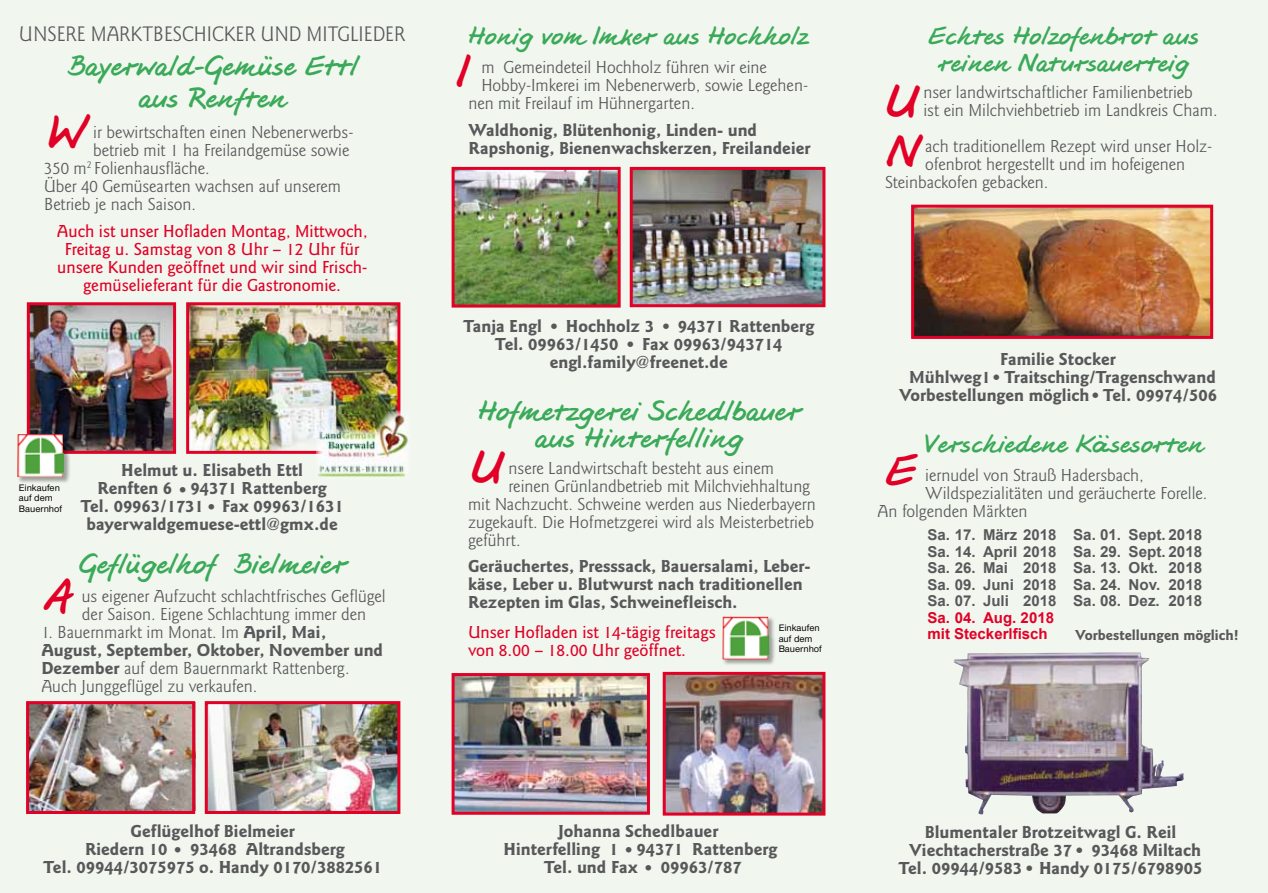
<style>
.page{position:relative;width:1268px;height:893px;background:#fff}
.page>*{position:absolute;margin:0;border:0;box-sizing:border-box;transform-origin:0 0}
.t1{font:48px "Font Box Hand Schriften J3 Jesco";color:#e20026}
.t2{font:30px/27px "Font Box Hand Schriften J3 Jesco";color:#3aa958;text-align:center}
.t3{font:27px/27px "Font Box Hand Schriften J3 Jesco";color:#3aa958;text-align:center}
.t4{font:21.9px "Goudy Sans";letter-spacing:.17em;color:#58585a;scale:.95 1}
.t5{font:18px/18px "Goudy Sans";color:#58585a}
.t6{font:700 18px/18px "Goudy Sans";color:#58585a}
.t7{font:500 18px/18px "Goudy Sans";color:#e20026}
.t8{font:700 15.15px/16.5px "Arial";color:#58585a;text-align:justify}
.t9{font:700 15px/16.5px "Arial";color:#58585a;text-align:justify}
.t10{font:700 15px/16.5px "Arial";color:#e20026}
.t11{font:700 15px "Goudy Sans";color:#58585a}
.t12{font:500 9.75px/10.5px "Nimbus Sans Novus T";color:#000}
.t13{font:7.5px "Monotype Sorts";color:#58585a}
.s1{font-weight:700}
</style>
<div class="page">
<div style="left:0;top:0;width:1267px;height:893px;background:#f1f7ef"></div>
<img style="left:31px;top:306px;width:141px;height:144px">
<div style="left:27px;top:302px;width:149px;height:152px;border:3px solid #e20026"></div>
<img style="left:455px;top:677px;width:190px;height:134px">
<div style="left:451px;top:673px;width:198px;height:142px;border:3px solid #e20026"></div>
<img style="left:914px;top:209px;width:294px;height:126px">
<div style="left:910px;top:205px;width:302px;height:134px;border:3px solid #e20026"></div>
<img style="left:953px;top:652px;width:230px;height:162px">
<img style="left:455px;top:171px;width:161px;height:133px">
<div style="left:451px;top:167px;width:169px;height:141px;border:3px solid #e20026"></div>
<img style="left:30px;top:705px;width:161px;height:105px">
<div style="left:26px;top:701px;width:169px;height:113px;border:3px solid #e20026"></div>
<img style="left:209px;top:705px;width:187px;height:105px">
<div style="left:205px;top:701px;width:195px;height:113px;border:3px solid #e20026"></div>
<div style="left:722px;top:616px;width:54px;height:50px;background:#000;opacity:.35"></div>
<img style="left:722px;top:616px;width:47px;height:43px">
<img style="left:666px;top:676px;width:155px;height:136px">
<div style="left:662px;top:672px;width:163px;height:144px;border:3px solid #e20026"></div>
<img style="left:633px;top:171px;width:188px;height:132px">
<div style="left:629px;top:167px;width:196px;height:140px;border:3px solid #e20026"></div>
<img style="left:190px;top:306px;width:206px;height:144px">
<div style="left:186px;top:302px;width:214px;height:152px;border:3px solid #e20026"></div>
<img style="left:316px;top:410px;width:92px;height:67px">
<div style="left:17px;top:434px;width:54px;height:50px;background:#000;opacity:.35"></div>
<img style="left:17px;top:434px;width:47px;height:43px">
<p class="t4" style="left:19px;top:22px;width:269px">Unsere Marktbeschicker und</p>
<p class="t4" style="left:306px;top:22px;width:99px">Mitglieder</p>
<h2 class="t2" style="left:67px;top:52px;width:292px;line-height:31.5px">Bayerwald-Gemüse Ettl aus Renften</h2>
<h1 class="t1" style="left:47px;top:107px;width:41px">W</h1>
<p class="t5" style="left:93px;top:124px;width:262px">ir bewirtschaften einen Nebenerwerbs-</p>
<p class="t5" style="left:93px;top:142px;width:257px">betrieb mit 1 ha Freilandgemüse sowie</p>
<p class="t5" style="left:44px;top:160px;width:167px">350 m<sup>2</sup> Folienhausfläche.</p>
<p class="t5" style="left:44px;top:178px;width:298px">Über 40 Gemüsearten wachsen auf unserem</p>
<p class="t5" style="left:44px;top:196px;width:153px">Betrieb je nach Saison.</p>
<p class="t7" style="left:57px;top:223px;width:312px;text-align:center">Auch ist unser Hofladen Montag, Mittwoch, Freitag u. Samstag von 8 Uhr – 12 Uhr für unsere Kunden geöffnet und wir sind Frisch&shy;gemüselieferant für die Gastronomie.</p>
<h3 class="t3" style="left:468px;top:23px;width:341px">Honig vom Imker aus Hochholz</h3>
<h1 class="t1" style="left:457px;top:47px;width:13px">I</h1>
<p class="t5" style="left:481px;top:59px;width:287px">m Gemeindeteil Hochholz führen wir eine</p>
<p class="t5" style="left:481px;top:77px;width:328px">Hobby-I mkerei im Nebenerwerb, sowie Legehen-</p>
<p class="t5" style="left:468px;top:95px;width:228px">nen mit Freilauf im Hühnergarten.</p>
<p class="t6" style="left:468px;top:122px;width:344px">Waldhonig, Blütenhonig, Linden- und<br>Rapshonig, Bienenwachskerzen, Freilandeier</p>
<p class="t6" style="left:463px;top:317px;width:80px">Tanja Engl</p>
<p class="t13" style="left:551px;top:323px;width:7px">l</p>
<p class="t6" style="left:566px;top:317px;width:89px">Hochholz 3</p>
<p class="t13" style="left:663px;top:323px;width:7px">l</p>
<p class="t6" style="left:677px;top:317px;width:138px">94371 Rattenberg</p>
<p class="t6" style="left:495px;top:335px;width:125px">Tel. 09963/1450</p>
<p class="t13" style="left:627px;top:341px;width:7px">l</p>
<p class="t6" style="left:549px;top:335px;width:234px;text-indent:93px">Fax 09963/943714 engl.family@freenet.de</p>
<h2 class="t2" style="left:477px;top:399px;width:325px">Hofmetzgerei Schedlbauer aus Hinterfelling</h2>
<h1 class="t1" style="left:470px;top:443px;width:34px">U</h1>
<p class="t5" style="left:508px;top:460px;width:267px">nsere Landwirtschaft besteht aus einem</p>
<p class="t6" style="left:97px;top:461px;width:207px;text-indent:24px">Helmut u. Elisabeth Ettl<br>Renften 6</p>
<p class="t5" style="left:508px;top:478px;width:303px">reinen Grünlandbetrieb mit Milchviehhaltung</p>
<p class="t5" style="left:468px;top:496px;width:349px">mit Nachzucht. Schweine werden aus Niederbayern</p>
<p class="t5" style="left:468px;top:514px;width:347px">zugekauft. Die Hofmetzgerei wird als Meisterbetrieb</p>
<p class="t5" style="left:468px;top:532px;width:54px">geführt.</p>
<p class="t6" style="left:468px;top:557px;width:344px">Geräuchertes, Presssack, Bauersalami, Leber&shy;käse, Leber u. Blutwurst nach traditionellen<br>Rezepten im Glas, Schweinefleisch.</p>
<p class="t7" style="left:468px;top:623px;width:249px">Unser Hofladen ist 14-tägig freitags von 8.00 – 18.00 Uhr geöffnet.</p>
<p class="t6" style="left:80px;top:479px;width:248px;text-indent:110px">94371 Rattenberg<br>Tel. 09963/1731</p>
<p class="t12" style="left:19px;top:482px;width:45px">Einkaufen auf dem<br>Bauernhof</p>
<p class="t6" style="left:86px;top:497px;width:259px;text-indent:136px">Fax 09963/1631 bayerwaldgemuese-ettl@gmx.de</p>
<h2 class="t2" style="left:79px;top:551px;width:269px">Geflügelhof Bielmeier</h2>
<h1 class="t1" style="left:44px;top:570px;width:30px">A</h1>
<p class="t5" style="left:82px;top:587px;width:305px">us eigener Aufzucht schlachtfrisches Geflügel der Saison. Eigene Schlachtung immer den</p>
<p class="t5" style="left:41px;top:623px;width:343px">1. Bauernmarkt im Monat. I m <span class="s1">April, Mai, August, September, Oktober, November und Dezember</span> auf dem Bauernmarkt Rattenberg.<br>Auch Junggeflügel zu verkaufen.</p>
<p class="t12" style="left:778px;top:623px;width:45px">Einkaufen auf dem<br>Bauernhof</p>
<p class="t6" style="left:85px;top:822px;width:211px;text-indent:45px">Geflügelhof Bielmeier<br>Riedern 10</p>
<p class="t6" style="left:43px;top:840px;width:340px;text-indent:147px">93468 Altrandsberg<br>Tel. 09944/3075975 o. Handy 0170/3882561</p>
<p class="t6" style="left:503px;top:822px;width:216px;text-indent:55px">Johanna Schedlbauer<br>Hinterfelling 1</p>
<p class="t6" style="left:543px;top:840px;width:235px;text-indent:93px">94371 Rattenberg<br>Tel. und Fax</p>
<p class="t6" style="left:660px;top:858px;width:82px">09963/787</p>
<h3 class="t3" style="left:928px;top:23px;width:272px">Echtes Holzofenbrot aus reinen Natursauerteig</h3>
<h1 class="t1" style="left:885px;top:76px;width:34px">U</h1>
<p class="t5" style="left:923px;top:84px;width:295px">nser landwirtschaftlicher Familienbetrieb<br>ist ein Milchviehbetrieb im Landkreis Cham.</p>
<p class="t5" style="left:925px;top:138px;width:288px">ach traditionellem Rezept wird unser Holz-</p>
<p class="t5" style="left:925px;top:156px;width:261px">ofenbrot hergestellt und im hofeigenen</p>
<p class="t5" style="left:884px;top:174px;width:165px">Steinbackofen gebacken.</p>
<h1 class="t1" style="left:886px;top:126px;width:34px">N</h1>
<p class="t6" style="left:999px;top:350px;width:117px">Familie Stocker</p>
<p class="t6" style="left:908px;top:368px;width:83px">Mühlweg1</p>
<p class="t13" style="left:993px;top:374px;width:7px">l</p>
<p class="t6" style="left:898px;top:368px;width:318px;text-indent:105px">Traitsching/Tragenschwand<br>Vorbestellungen möglich</p>
<p class="t13" style="left:1092px;top:392px;width:7px">l</p>
<p class="t6" style="left:1102px;top:386px;width:116px">Tel. 09974/506</p>
<h3 class="t3" style="left:923px;top:432px;width:281px">Verschiedene Käsesorten</h3>
<h1 class="t1" style="left:885px;top:445px;width:32px">E</h1>
<p class="t5" style="left:925px;top:466px;width:220px">iernudel von Strauß Hadersbach,</p>
<p class="t5" style="left:925px;top:484px;width:284px">Wildspezialitäten und geräucherte Forelle.</p>
<p class="t5" style="left:877px;top:502px;width:151px">An folgenden Märkten</p>
<p class="t9" style="left:927px;top:527px;width:130px">Sa. 17. März 2018<br>Sa. 14. April 2018<br>Sa. 26. Mai 2018<br>Sa. 09. Juni 2018<br>Sa. 07. Juli 2018</p>
<p class="t10" style="left:927px;top:609px;width:128px">Sa. 04. Aug. 2018 mit Steckerlfisch</p>
<p class="t8" style="left:1072px;top:527px;width:130px">Sa. 01. Sept. 2018<br>Sa. 29. Sept. 2018<br>Sa. 13. Okt. 2018<br>Sa. 24. Nov. 2018<br>Sa. 08. Dez. 2018</p>
<p class="t11" style="left:1074px;top:627px;width:165px">Vorbestellungen möglich!</p>
<p class="t6" style="left:908px;top:823px;width:269px;text-indent:16px">Blumentaler Brotzeitwagl G. Reil<br>Viechtacherstraße 37</p>
<p class="t13" style="left:1076px;top:847px;width:7px">l</p>
<p class="t6" style="left:1091px;top:841px;width:111px">93468 Miltach</p>
<p class="t6" style="left:898px;top:859px;width:125px">Tel. 09944/9583</p>
<p class="t13" style="left:1026px;top:865px;width:7px">l</p>
<p class="t6" style="left:1038px;top:859px;width:165px">Handy 0175/6798905</p>
</div>
